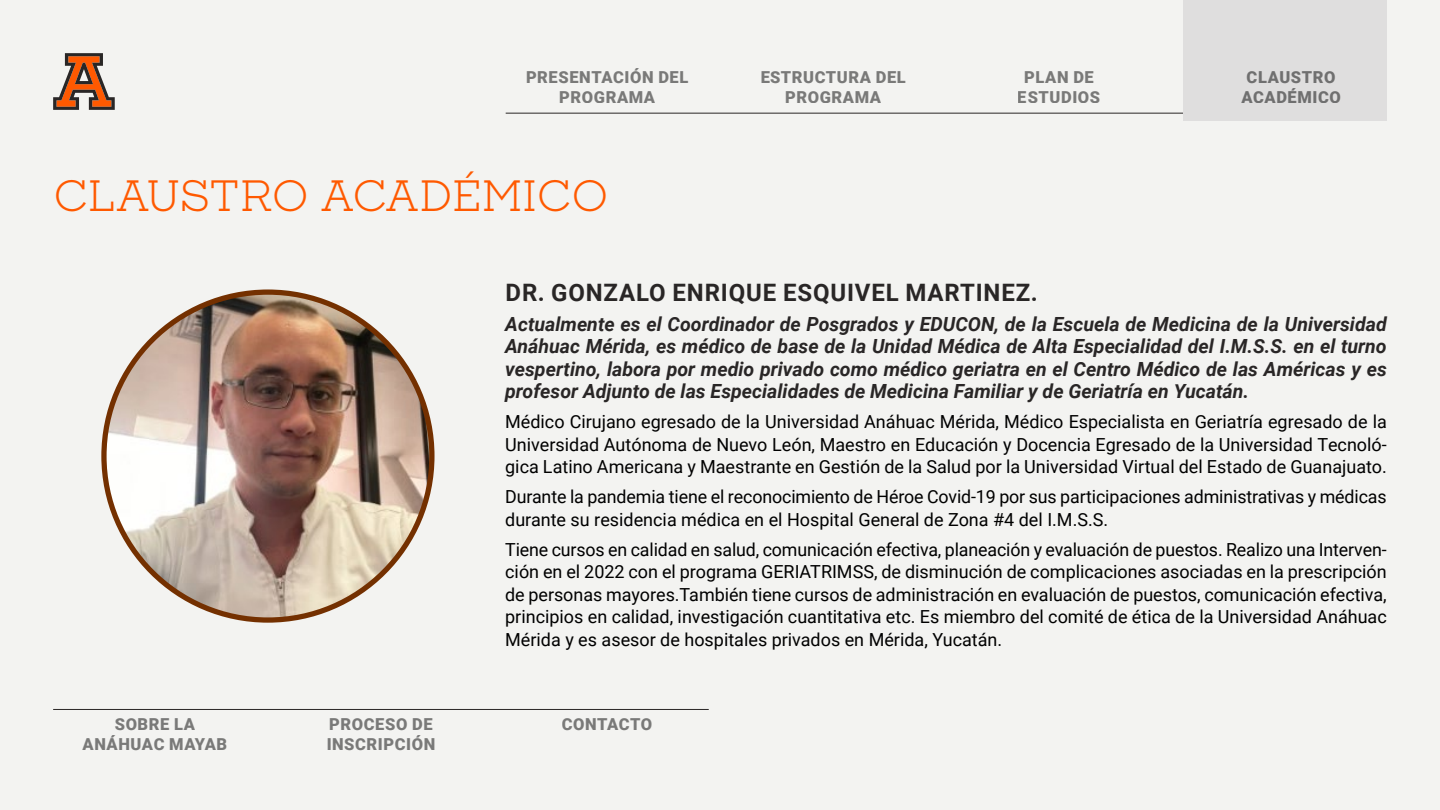
<style>
.page{position:relative;width:1440px;height:810px;background:#f3f3f1}
.page>*{position:absolute;margin:0;border:0;box-sizing:border-box;transform-origin:0 0}
.t1{font:42px "Sharp Slab";letter-spacing:-.015em;color:#ff5900}
.t2{font:700 24px "Roboto";letter-spacing:.035em;color:#292626}
.t3{font:italic 700 19.5px/22.5px "Roboto";color:#292626;text-align:justify}
.t4{font:18px/22.5px "Roboto";color:#000;text-align:justify}
.t5{font:900 16.5px/19.8px "Roboto";letter-spacing:.035em;color:#000;text-align:center}
</style>
<div class="page">
<hr style="left:506px;top:113px;width:881px;height:1px;background:#292626">
<hr style="left:53px;top:709px;width:656px;height:1px;background:#292626">
<div style="left:1183px;top:0;width:204px;height:121px;background:#dfdede"></div>
<img style="left:104px;top:292px;width:328px;height:328px;border-radius:164px">
<svg style="left:53px;top:53px;width:62px;height:57px"></svg>
<p class="t5" style="left:526px;top:66px;width:164px">PRESENTACIÓN DEL<br>PROGRAMA</p>
<h1 class="t1" style="left:53px;top:166px;width:557px">CLAUSTRO ACADÉMICO</h1>
<p class="t5" style="left:760px;top:66px;width:147px">ESTRUCTURA DEL<br>PROGRAMA</p>
<p class="t5" style="left:1018px;top:66px;width:84px">PLAN DE<br>ESTUDIOS</p>
<p class="t5" style="left:1241px;top:66px;width:101px">CLAUSTRO<br>ACADÉMICO</p>
<p class="t5" style="left:83px;top:714px;width:146px">SOBRE LA<br>ANÁHUAC MAYAB</p>
<p class="t5" style="left:327px;top:714px;width:110px;text-align:left">PROCESO DE<br>INSCRIPCIÓN</p>
<h2 class="t2" style="left:506px;top:275px;width:534px">DR. GONZALO ENRIQUE ESQUIVEL MARTINEZ.</h2>
<p class="t3" style="left:505px;top:312px;width:883px">Actualmente es el Coordinador de Posgrados y EDUCON, de la Escuela de Medicina de la Universidad Anáhuac Mérida, es médico de base de la Unidad Médica de Alta Especialidad del I.M.S.S. en el turno vespertino, labora por medio privado como médico geriatra en el Centro Médico de las Américas y es profesor Adjunto de las Especialidades de Medicina Familiar y de Geriatría en Yucatán.</p>
<p class="t4" style="left:505px;top:410px;width:883px">Médico Cirujano egresado de la Universidad Anáhuac Mérida, Médico Especialista en Geriatría egresado de la Universidad Autónoma de Nuevo León, Maestro en Educación y Docencia Egresado de la Universidad Tecnoló&shy;gica Latino Americana y Maestrante en Gestión de la Salud por la Universidad Virtual del Estado de Guanajuato.</p>
<p class="t4" style="left:505px;top:485px;width:883px">Durante la pandemia tiene el reconocimiento de Héroe Covid-19 por sus participaciones administrativas y médicas durante su residencia médica en el Hospital General de Zona #4 del I.M.S.S.</p>
<p class="t4" style="left:505px;top:537px;width:883px">Tiene cursos en calidad en salud, comunicación efectiva, planeación y evaluación de puestos. Realizo una Interven&shy;ción en el 2022 con el programa GERIATRIMSS, de disminución de complicaciones asociadas en la prescripción de personas mayores.También tiene cursos de administración en evaluación de puestos, comunicación efectiva, principios en calidad, investigación cuantitativa etc. Es miembro del comité de ética de la Universidad Anáhuac Mérida y es asesor de hospitales privados en Mérida, Yucatán.</p>
<p class="t5" style="left:562px;top:714px;width:92px">CONTACTO</p>
</div>
